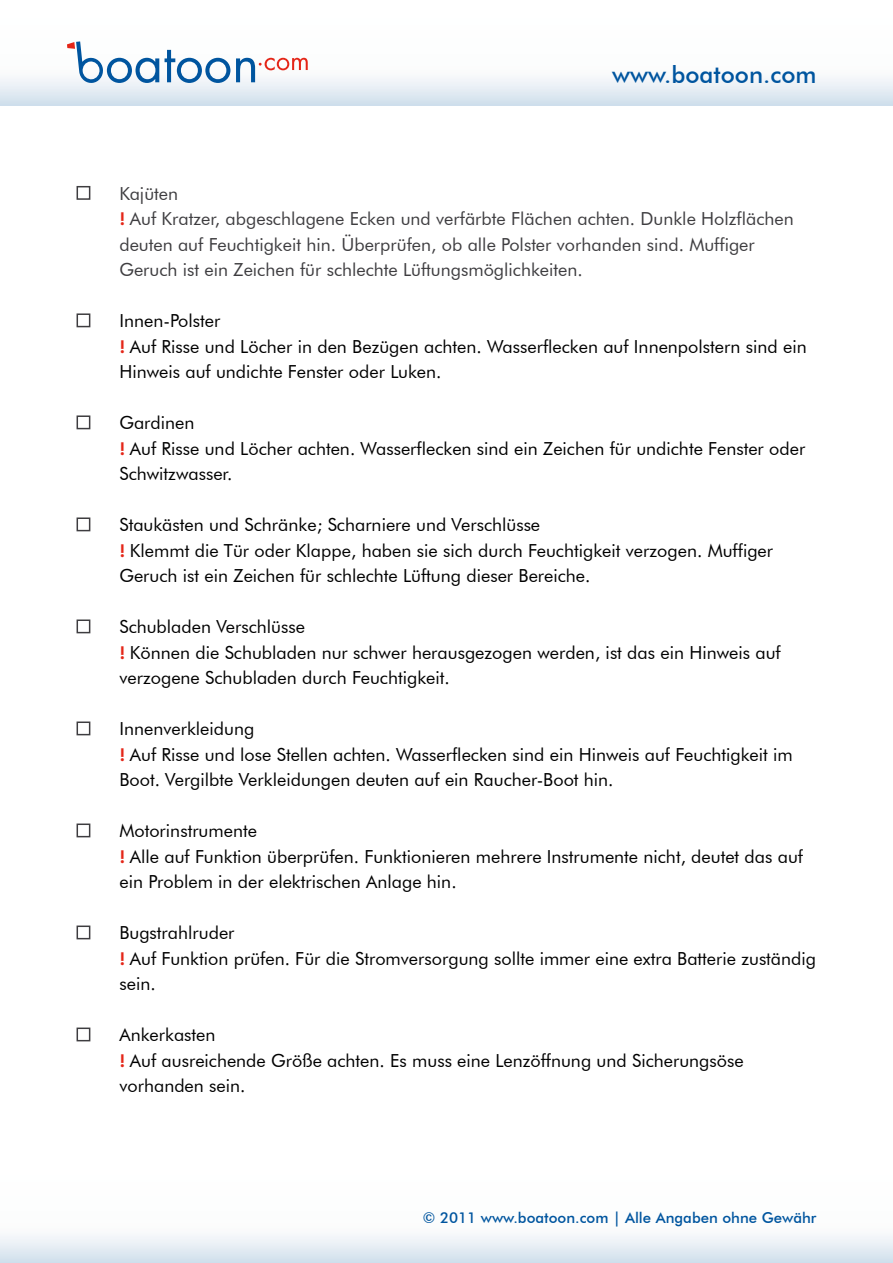
<style>
.page{position:relative;width:893px;height:1263px;background:#fff}
.page>*{position:absolute;margin:0;border:0;box-sizing:border-box;transform-origin:0 0}
.t1{font:500 24px "Futura BT";color:#00559f}
.t2{font:18px/25.5px "Futura BT";color:#000}
.t3{font:18px/25.5px "Futura BT";color:#3e3d40}
.t4{font:500 15px "Futura BT";color:#00559f}
.s1{font-family:"Futura BQ";font-weight:600;color:#e42618}
</style>
<div class="page">
<svg style="left:165px;top:50px;width:65px;height:33px"></svg>
<svg style="left:236px;top:58px;width:72px;height:24px"></svg>
<svg style="left:67px;top:41px;width:92px;height:42px"></svg>
<div style="left:77px;top:186px;width:13px;height:14px;background:#fff;border:2px solid #3e3d40"></div>
<div style="left:77px;top:313px;width:13px;height:14px;background:#fff;border:2px solid #3e3d40"></div>
<div style="left:77px;top:415px;width:13px;height:14px;background:#fff;border:2px solid #3e3d40"></div>
<div style="left:77px;top:517px;width:13px;height:14px;background:#fff;border:2px solid #3e3d40"></div>
<div style="left:77px;top:619px;width:13px;height:14px;background:#fff;border:2px solid #3e3d40"></div>
<div style="left:77px;top:721px;width:13px;height:14px;background:#fff;border:2px solid #3e3d40"></div>
<div style="left:77px;top:823px;width:13px;height:14px;background:#fff;border:2px solid #3e3d40"></div>
<div style="left:77px;top:925px;width:13px;height:14px;background:#fff;border:2px solid #3e3d40"></div>
<div style="left:77px;top:1027px;width:13px;height:14px;background:#fff;border:2px solid #3e3d40"></div>
<h1 class="t1" style="left:612px;top:60px;width:206px">www.boatoon.com</h1>
<p class="t3" style="left:119px;top:180px;width:676px">Kajüten<br><span class="s1">!</span> Auf Kratzer, abgeschlagene Ecken und verfärbte Flächen achten. Dunkle Holzflächen deuten auf Feuchtigkeit hin. Überprüfen, ob alle Polster vorhanden sind. Muffiger Geruch ist ein Zeichen für schlechte Lüftungsmöglichkeiten.</p>
<p class="t2" style="left:119px;top:308px;width:689px">Innen-Polster<br><span class="s1">!</span> Auf Risse und Löcher in den Bezügen achten. Wasserflecken auf Innenpolstern sind ein<br>Hinweis auf undichte Fenster oder Luken.</p>
<p class="t2" style="left:119px;top:410px;width:687px">Gardinen<br><span class="s1">!</span> Auf Risse und Löcher achten. Wasserflecken sind ein Zeichen für undichte Fenster oder<br>Schwitzwasser.</p>
<p class="t2" style="left:119px;top:512px;width:655px">Staukästen und Schränke; Scharniere und Verschlüsse<br><span class="s1">!</span> Klemmt die Tür oder Klappe, haben sie sich durch Feuchtigkeit verzogen. Muffiger<br>Geruch ist ein Zeichen für schlechte Lüftung dieser Bereiche.</p>
<p class="t2" style="left:119px;top:614px;width:663px">Schubladen Verschlüsse<br><span class="s1">!</span> Können die Schubladen nur schwer herausgezogen werden, ist das ein Hinweis auf verzogene Schubladen durch Feuchtigkeit.</p>
<p class="t2" style="left:119px;top:716px;width:675px">Innenverkleidung<br><span class="s1">!</span> Auf Risse und lose Stellen achten. Wasserflecken sind ein Hinweis auf Feuchtigkeit im<br>Boot. Vergilbte Verkleidungen deuten auf ein Raucher-Boot hin.</p>
<p class="t2" style="left:119px;top:818px;width:685px">Motorinstrumente<br><span class="s1">!</span> Alle auf Funktion überprüfen. Funktionieren mehrere Instrumente nicht, deutet das auf ein Problem in der elektrischen Anlage hin.</p>
<p class="t2" style="left:119px;top:920px;width:698px">Bugstrahlruder<br><span class="s1">!</span> Auf Funktion prüfen. Für die Stromversorgung sollte immer eine extra Batterie zuständig sein.</p>
<p class="t2" style="left:119px;top:1022px;width:626px">Ankerkasten<br><span class="s1">!</span> Auf ausreichende Größe achten. Es muss eine Lenzöffnung und Sicherungsöse vorhanden sein.</p>
<p class="t4" style="left:423px;top:1208px;width:395px">© 2011 www.boatoon.com | Alle Angaben ohne Gewähr</p>
</div>
